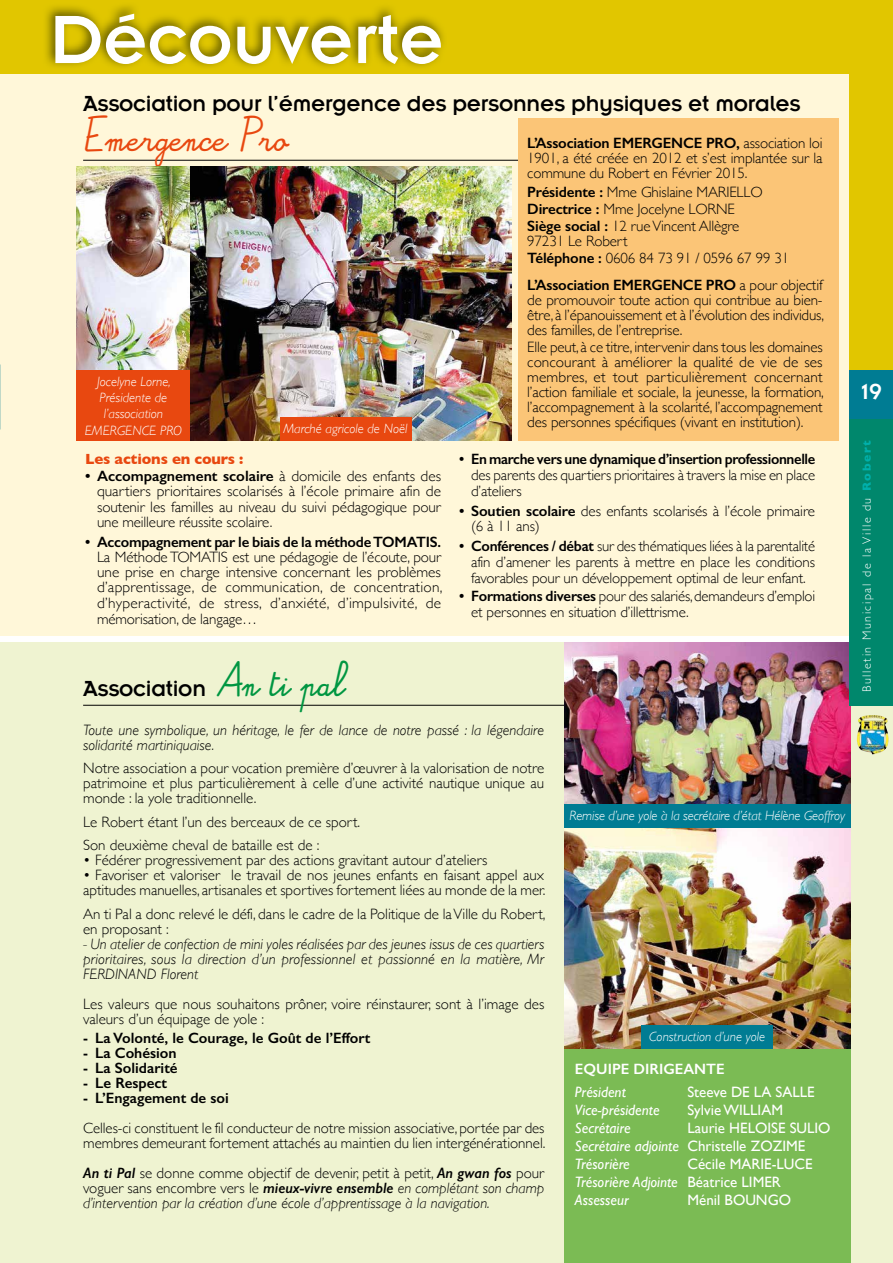
<style>
.page{position:relative;width:893px;height:1263px;background:#fff}
.page>*{position:absolute;margin:0;border:0;box-sizing:border-box;transform-origin:0 0}
.t1{font:75px "Insignia";color:#fff}
.t2{font:24px "Insignia";letter-spacing:-.01em;color:#000}
.t3{font:24px "Alamain";letter-spacing:-.01em;color:#e84810}
.t4{font:24px "Insignia";color:#fff}
.t5{font:300 15px/15px "Gill Sans";letter-spacing:-.005em;color:#000}
.t6{font:italic 300 15px/15px "Gill Sans";color:#000;text-align:justify}
.t7{font:600 15px "Gill Sans";letter-spacing:-.015em;color:#000}
.t8{font:15px/18px "Gill Sans";color:#fff}
.t9{font:italic 15px "Gill Sans";color:#fff}
.t10{font:700 15px "Gill Sans";letter-spacing:-.01em;color:#e84810}
.t11{font:600 15px "Gill Sans";color:#fff}
.t12{font:italic 300 13.5px/16.2px "Gill Sans";color:#fff;text-align:center}
.t13{font:300 12px "Gill Sans";letter-spacing:.13em;color:#fff}
.s1{font-weight:600}
.s2{font-family:"Alamain";color:#009641}
.s3{font-style:normal}
.s4{font-style:italic}
.s5{font-weight:700;color:#00b0ab}
</style>
<div class="page">
<div style="left:0;top:0;width:893px;height:636px;background:#fff7d9"></div>
<div style="left:0;top:643px;width:893px;height:620px;background:#eff3d1"></div>
<hr style="left:83px;top:705px;width:725px;height:1px;background:#000">
<img style="left:564px;top:643px;width:286px;height:161px">
<div style="left:0;top:0;width:893px;height:74px;background:#e1c600"></div>
<hr style="left:83px;top:160px;width:725px;height:1px;background:#000">
<div style="left:849px;top:364px;width:44px;height:58px;background:#007c93"></div>
<div style="left:849px;top:0;width:44px;height:370px;background:#e1c600"></div>
<div style="left:519px;top:118px;width:320px;height:323px;background:#fbc577"></div>
<div style="left:564px;top:1048px;width:286px;height:215px;background:#7bbb54"></div>
<img style="left:46px;top:6px;width:398px;height:61px">
<div style="left:849px;top:419px;width:44px;height:287px;background:#00876c"></div>
<img style="left:856px;top:715px;width:33px;height:39px">
<img style="left:564px;top:828px;width:286px;height:220px">
<div style="left:564px;top:804px;width:286px;height:24px;background:#007c93"></div>
<div style="left:641px;top:1025px;width:132px;height:23px;background:#007c93"></div>
<img style="left:77px;top:167px;width:113px;height:203px">
<img style="left:191px;top:167px;width:320px;height:274px">
<div style="left:280px;top:417px;width:131px;height:24px;background:#e84810"></div>
<div style="left:77px;top:370px;width:113px;height:71px;background:#e84810"></div>
<h1 class="t1" style="left:49px;top:1px;width:396px">Découverte</h1>
<h2 class="t2" style="left:83px;top:91px;width:719px">Association pour l’émergence des personnes physiques et morales</h2>
<h2 class="t3" style="left:83px;top:129px;width:207px">Emergence Pro</h2>
<p class="t5" style="left:527px;top:135px;width:297px;text-align:justify"><span class="s1">L’Association EMERGENCE PRO,</span> association loi 1901, a été créée en 2012 et s’est implantée sur la commune du Robert en Février 2015.</p>
<p class="t5" style="left:527px;top:183px;width:237px;line-height:17.1px"><span class="s1">Présidente :</span> Mme Ghislaine MARIELLO<br><span class="s1">Directrice :</span> Mme Jocelyne LORNE<br><span class="s1">Siège social :</span> 12 rue Vincent Allègre</p>
<p class="t5" style="left:527px;top:232px;width:263px;line-height:17.1px">97231 Le Robert<br><span class="s1">Téléphone :</span> 0606 84 73 91 / 0596 67 99 31</p>
<p class="t5" style="left:527px;top:277px;width:298px;text-align:justify"><span class="s1">L’Association EMERGENCE PRO</span> a pour objectif de promouvoir toute action qui contribue au bien&shy;être, à l’épanouissement et à l’évolution des individus, des familles, de l’entreprise.</p>
<p class="t5" style="left:527px;top:339px;width:298px;text-align:justify">Elle peut, à ce titre, intervenir dans tous les domaines concourant à améliorer la qualité de vie de ses membres, et tout particulièrement concernant l’action familiale et sociale, la jeunesse, la formation, l’accompagnement à la scolarité, l’accompagnement des personnes spécifiques (vivant en institution).</p>
<p class="t12" style="left:85px;top:373px;width:99px">Jocelyne Lorne,<br>Présidente de l’association<br>EMERGENCE PRO</p>
<p class="t12" style="left:283px;top:421px;width:126px">Marché agricole de Noël</p>
<p class="t10" style="left:85px;top:447px;width:160px">Les actions en cours :</p>
<p class="t5" style="left:97px;top:468px;width:346px;text-align:justify;text-indent:-12px"><span class="s1">• Accompagnement scolaire</span> à domicile des enfants des quartiers prioritaires scolarisés à l’école primaire afin de soutenir les familles au niveau du suivi pédagogique pour une meilleure réussite scolaire.</p>
<p class="t7" style="left:85px;top:532px;width:358px">• Accompagnement par le biais de la méthode TOMATIS.</p>
<p class="t5" style="left:97px;top:548px;width:347px;line-height:15.5px;text-align:justify">La Méthode TOMATIS est une pédagogie de l’écoute, pour une prise en charge intensive concernant les problèmes d’apprentissage, de communication, de concentration, d’hyperactivité, de stress, d’anxiété, d’impulsivité, de mémorisation, de langage…</p>
<h2 class="t2" style="left:83px;top:676px;width:263px">Association <span class="s2">An ti pal</span></h2>
<p class="t7" style="left:459px;top:450px;width:358px">• En marche vers une dynamique d’insertion professionnelle</p>
<p class="t5" style="left:471px;top:466px;width:346px;line-height:15.8px">des parents des quartiers prioritaires à travers la mise en place d’ateliers</p>
<p class="t5" style="left:471px;top:502px;width:346px;line-height:15.8px;text-indent:-12px"><span class="s1">• Soutien scolaire</span> des enfants scolarisés à l’école primaire (6 à 11 ans)</p>
<p class="t5" style="left:471px;top:538px;width:346px;line-height:15.8px;text-align:justify;text-indent:-12px"><span class="s1">• Conférences / débat</span> sur des thématiques liées à la parentalité afin d’amener les parents à mettre en place les conditions favorables pour un développement optimal de leur enfant.</p>
<p class="t5" style="left:471px;top:587px;width:346px;line-height:15.8px;text-indent:-12px"><span class="s1">• Formations diverses</span> pour des salariés, demandeurs d’emploi et personnes en situation d’illettrisme.</p>
<p class="t6" style="left:83px;top:722px;width:462px">Toute une symbolique, un héritage, le fer de lance de notre passé : la légendaire solidarité martiniquaise.</p>
<p class="t5" style="left:83px;top:760px;width:463px;text-align:justify">Notre association a pour vocation première d’œuvrer à la valorisation de notre patrimoine et plus particulièrement à celle d’une activité nautique unique au monde : la yole traditionnelle.</p>
<p class="t5" style="left:83px;top:809px;width:279px;line-height:23.5px">Le Robert étant l’un des berceaux de ce sport.<br>Son deuxième cheval de bataille est de :</p>
<p class="t5" style="left:83px;top:852px;width:406px">• Fédérer progressivement par des actions gravitant autour d’ateliers</p>
<p class="t5" style="left:83px;top:867px;width:464px">• Favoriser et valoriser le travail de nos jeunes enfants en faisant appel aux aptitudes manuelles, artisanales et sportives fortement liées au monde de la mer.</p>
<p class="t5" style="left:83px;top:905px;width:464px">An ti Pal a donc relevé le défi, dans le cadre de la Politique de la Ville du Robert, en proposant :</p>
<p class="t6" style="left:83px;top:936px;width:463px">- Un atelier de confection de mini yoles réalisées par des jeunes issus de ces quartiers prioritaires, sous la direction d’un professionnel et passionné en la matière, Mr FERDINAND Florent</p>
<p class="t5" style="left:83px;top:995px;width:463px">Les valeurs que nous souhaitons prôner, voire réinstaurer, sont à l’image des valeurs d’un équipage de yole :</p>
<p class="t7" style="left:83px;top:1029px;width:289px">- La Volonté, le Courage, le Goût de l’Effort</p>
<p class="t7" style="left:83px;top:1044px;width:95px">- La Cohésion</p>
<p class="t7" style="left:83px;top:1059px;width:96px">- La Solidarité</p>
<p class="t7" style="left:83px;top:1074px;width:85px">- Le Respect</p>
<p class="t7" style="left:83px;top:1089px;width:147px">- L’Engagement de soi</p>
<p class="t5" style="left:83px;top:1120px;width:464px">Celles-ci constituent le fil conducteur de notre mission associative, portée par des membres demeurant fortement attachés au maintien du lien intergénérationnel.</p>
<p class="t6" style="left:83px;top:1165px;width:463px"><span class="s1">An ti Pal</span> <span class="s3">se donne comme objectif de devenir, petit à petit,</span> <span class="s1">An gwan fos</span> <span class="s3">pour voguer sans encombre vers le</span> <span class="s1">mieux-vivre ensemble</span> en complétant son champ d’intervention par la création d’une école d’apprentissage à la navigation.</p>
<p class="t12" style="left:569px;top:808px;width:277px">Remise d’une yole à la secrétaire d’état Hélène Geoffroy</p>
<p class="t12" style="left:649px;top:1028px;width:118px">Construction d’une yole</p>
<p class="t11" style="left:575px;top:1060px;width:151px">EQUIPE DIRIGEANTE</p>
<p class="t9" style="left:575px;top:1083px;width:52px">Président</p>
<p class="t8" style="left:687px;top:1082px;width:129px">Steeve DE LA SALLE</p>
<p class="t9" style="left:575px;top:1101px;width:86px">Vice-présidente</p>
<p class="t8" style="left:687px;top:1100px;width:97px">Sylvie WILLIAM</p>
<p class="t9" style="left:575px;top:1119px;width:57px">Secrétaire</p>
<p class="t8" style="left:575px;top:1118px;width:257px;text-indent:112px">Laurie HELOISE SULIO<br><span class="s4">Secrétaire adjointe</span> Christelle ZOZIME<br><span class="s4">Trésorière</span></p>
<p class="t8" style="left:575px;top:1154px;width:239px;text-indent:112px">Cécile MARIE-LUCE<br><span class="s4">Trésorière Adjointe</span> Béatrice LIMER<br><span class="s4">Assesseur</span></p>
<p class="t8" style="left:687px;top:1190px;width:105px">Ménil BOUNGO</p>
<h2 class="t4" style="left:861px;top:379px;width:22px">19</h2>
<p class="t13" style="left:857px;top:692px;width:253px;rotate:-90deg">Bulletin Municipal de la Ville du <span class="s5">Robert</span></p>
</div>
